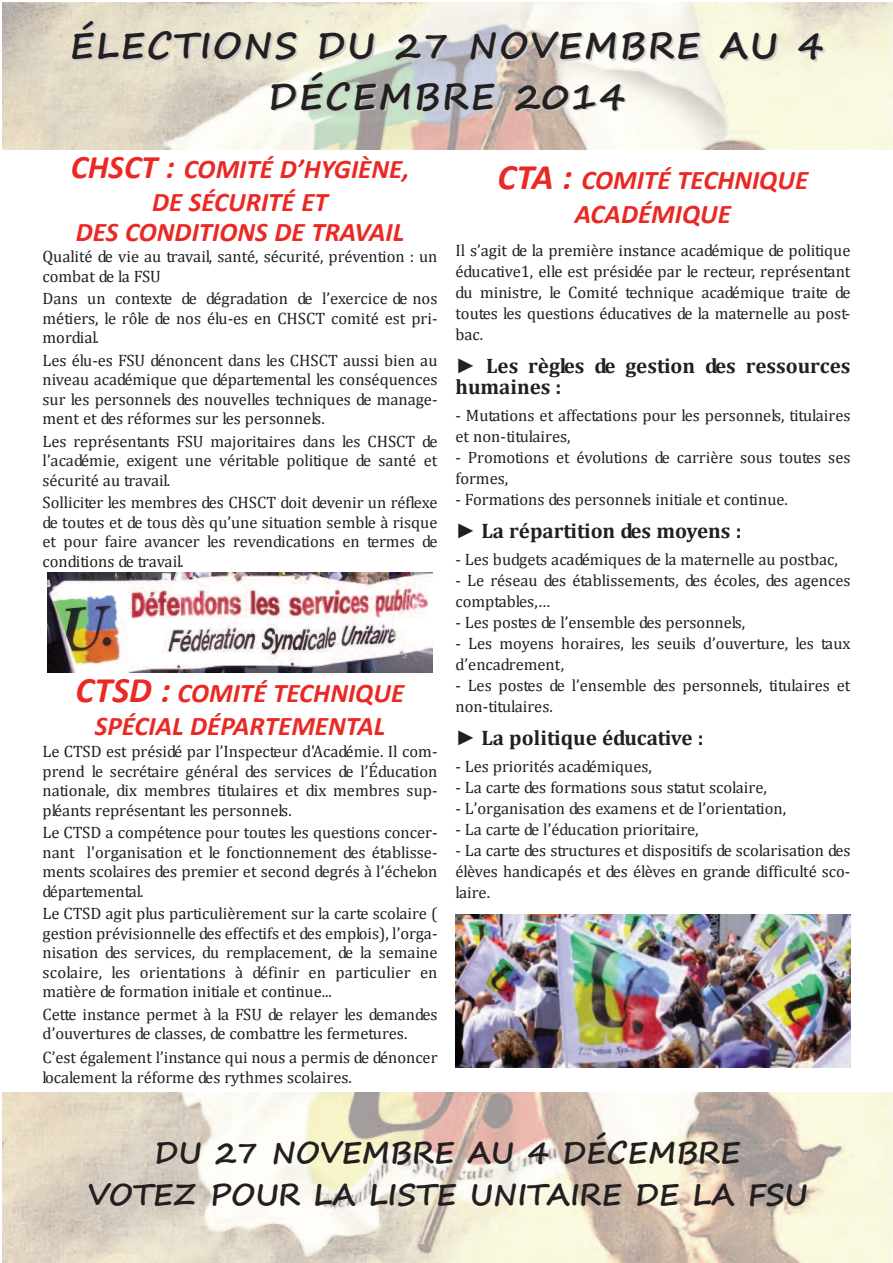
<style>
.page{position:relative;width:893px;height:1263px;background:#fff}
.page>*{position:absolute;margin:0;border:0;box-sizing:border-box;transform-origin:0 0}
.t1{font:700 36px/50.1px "Segoe Print";letter-spacing:.05em;color:#231f20;text-align:center}
.t2{font:700 30px/41.8px "Segoe Print";color:#231f20;text-align:center}
.t3{font:italic 700 27px/31px "Calibri";color:#ea2924;text-align:center}
.t4{font:700 21px/21px "Cambria";color:#231f20}
.t5{font:16.5px/19.5px "Cambria";color:#231f20;text-align:justify}
.s1{font-size:33px}
.s2{font-size:36px}
.s3{font-family:"Arial"}
</style>
<div class="page">
<img style="left:3px;top:3px;width:890px;height:146px">
<img style="left:3px;top:1092px;width:890px;height:171px">
<img style="left:47px;top:572px;width:386px;height:100px">
<img style="left:455px;top:914px;width:395px;height:153px">
<h1 class="t1" style="left:70px;top:20px;width:755px">ÉLECTIONS DU 27 NOVEMBRE AU 4<br>DÉCEMBRE 2014</h1>
<h3 class="t3" style="left:71px;top:156px;width:340px"><span class="s1">CHSCT :</span> COMITÉ D’HYGIÈNE,<br>DE SÉCURITÉ ET<br>DES CONDITIONS DE TRAVAIL</h3>
<h3 class="t3" style="left:498px;top:165px;width:312px;line-height:33.8px"><span class="s2">CTA :</span> COMITÉ TECHNIQUE<br>ACADÉMIQUE</h3>
<p class="t5" style="left:455px;top:239px;width:396px;line-height:21px">Il s’agit de la première instance académique de politique éducative1, elle est présidée par le recteur, représentant du ministre, le Comité technique académique traite de toutes les questions éducatives de la maternelle au post&shy;bac.</p>
<p class="t4" style="left:455px;top:355px;width:396px"><span class="s3">►</span> Les règles de gestion des ressources humaines :</p>
<p class="t5" style="left:455px;top:404px;width:396px;line-height:21px">- Mutations et affectations pour les personnels, titulaires et non-titulaires,</p>
<p class="t5" style="left:455px;top:446px;width:396px;line-height:21px">- Promotions et évolutions de carrière sous toutes ses formes,</p>
<p class="t5" style="left:455px;top:489px;width:334px">- Formations des personnels initiale et continue.</p>
<p class="t4" style="left:455px;top:520px;width:288px"><span class="s3">►</span> La répartition des moyens :</p>
<p class="t5" style="left:455px;top:549px;width:384px">- Les budgets académiques de la maternelle au postbac,</p>
<p class="t5" style="left:455px;top:569px;width:396px;line-height:21px">- Le réseau des établissements, des écoles, des agences comptables,…</p>
<p class="t5" style="left:455px;top:612px;width:291px">- Les postes de l’ensemble des personnels,</p>
<p class="t5" style="left:455px;top:632px;width:396px;line-height:21px">- Les moyens horaires, les seuils d’ouverture, les taux d’encadrement,</p>
<p class="t5" style="left:455px;top:674px;width:396px;line-height:21px">- Les postes de l’ensemble des personnels, titulaires et non-titulaires.</p>
<p class="t4" style="left:455px;top:727px;width:250px"><span class="s3">►</span> La politique éducative :</p>
<p class="t5" style="left:455px;top:756px;width:198px">- Les priorités académiques,</p>
<p class="t5" style="left:455px;top:777px;width:313px">- La carte des formations sous statut scolaire,</p>
<p class="t5" style="left:455px;top:798px;width:332px">- L’organisation des examens et de l’orientation,</p>
<p class="t5" style="left:455px;top:819px;width:245px">- La carte de l’éducation prioritaire,</p>
<p class="t5" style="left:455px;top:839px;width:396px;line-height:21px">- La carte des structures et dispositifs de scolarisation des élèves handicapés et des élèves en grande difficulté sco&shy;laire.</p>
<p class="t5" style="left:43px;top:247px;width:396px">Qualité de vie au travail, santé, sécurité, prévention : un combat de la FSU</p>
<p class="t5" style="left:43px;top:289px;width:396px">Dans un contexte de dégradation de l’exercice de nos métiers, le rôle de nos élu-es en CHSCT comité est pri&shy;mordial.</p>
<p class="t5" style="left:43px;top:350px;width:396px">Les élu-es FSU dénoncent dans les CHSCT aussi bien au niveau académique que départemental les conséquences sur les personnels des nouvelles techniques de manage&shy;ment et des réformes sur les personnels.</p>
<p class="t5" style="left:43px;top:431px;width:396px">Les représentants FSU majoritaires dans les CHSCT de l’académie, exigent une véritable politique de santé et sécurité au travail.</p>
<p class="t5" style="left:43px;top:493px;width:396px">Solliciter les membres des CHSCT doit devenir un réflexe de toutes et de tous dès qu’une situation semble à risque et pour faire avancer les revendications en termes de conditions de travail.</p>
<h3 class="t3" style="left:76px;top:680px;width:330px;line-height:32.2px"><span class="s2">CTSD :</span> COMITÉ TECHNIQUE<br>SPÉCIAL DÉPARTEMENTAL</h3>
<p class="t5" style="left:43px;top:741px;width:396px">Le CTSD est présidé par l’Inspecteur d'Académie. Il com&shy;prend le secrétaire général des services de l’Éducation nationale, dix membres titulaires et dix membres sup&shy;pléants représentant les personnels.</p>
<p class="t5" style="left:43px;top:822px;width:396px">Le CTSD a compétence pour toutes les questions concer&shy;nant l'organisation et le fonctionnement des établisse&shy;ments scolaires des premier et second degrés à l’échelon départemental.</p>
<p class="t5" style="left:43px;top:903px;width:396px">Le CTSD agit plus particulièrement sur la carte scolaire ( gestion prévisionnelle des effectifs et des emplois), l’orga&shy;nisation des services, du remplacement, de la semaine scolaire, les orientations à définir en particulier en matière de formation initiale et continue...</p>
<p class="t5" style="left:43px;top:1004px;width:396px">Cette instance permet à la FSU de relayer les demandes d’ouvertures de classes, de combattre les fermetures.</p>
<p class="t5" style="left:43px;top:1047px;width:396px">C’est également l’instance qui nous a permis de dénoncer localement la réforme des rythmes scolaires.</p>
<h2 class="t2" style="left:87px;top:1131px;width:722px">DU 27 NOVEMBRE AU 4 DÉCEMBRE<br>VOTEZ POUR LA LISTE UNITAIRE DE LA FSU</h2>
</div>
